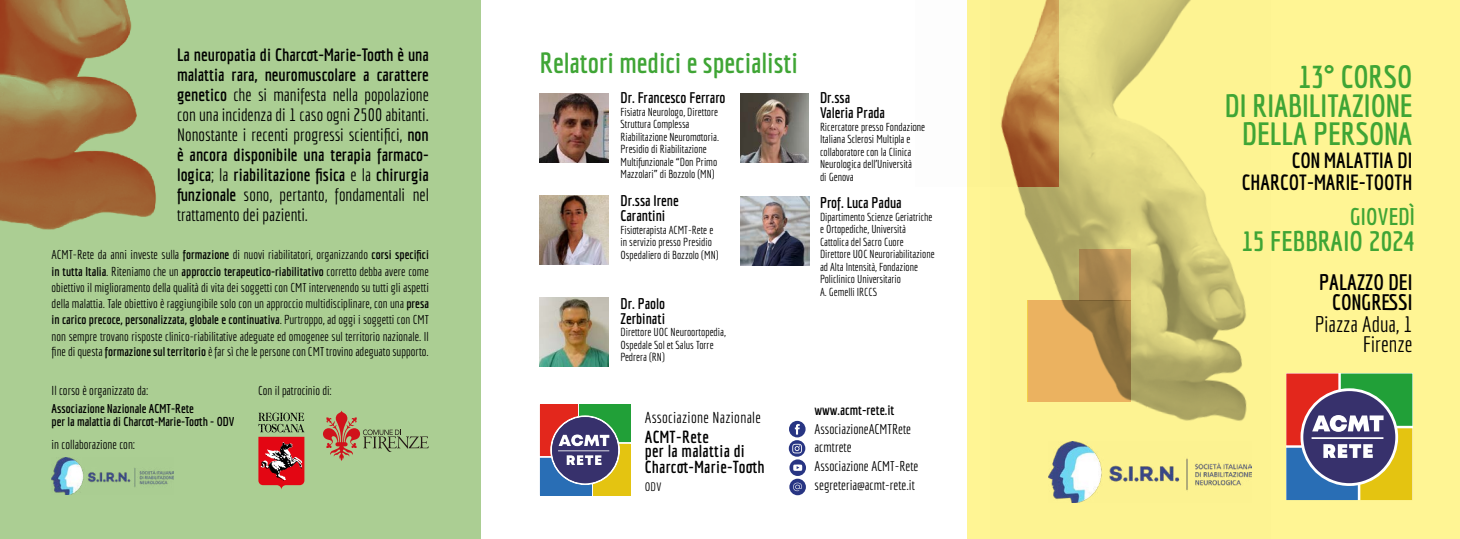
<style>
.page{position:relative;width:1460px;height:539px;background:#fff}
.page>*{position:absolute;margin:0;border:0;box-sizing:border-box;transform-origin:0 0}
.t1{font:700 31.38px/28.4px "Economica";color:#3fa535;text-align:right}
.t2{font:700 28.25px "Economica";color:#3fa535}
.t3{font:700 27.62px "Economica";letter-spacing:.01em;color:#3fa535}
.t4{font:700 23.5px "Economica";letter-spacing:.01em;color:#3fa535}
.t5{font:700 21.88px/19.8px "Economica";color:#000;text-align:right}
.t6{font:21.88px/19.8px "Economica";color:#000;text-align:right}
.t7{font:700 21.5px/21.8px "Economica";color:#000;text-align:right}
.t8{font:700 17.5px/20px "Economica";color:#000;text-align:justify}
.t9{font:700 17px/13.6px "Economica";letter-spacing:.02em;color:#000}
.t10{font:900 16.38px "Mont";color:#fff}
.t11{font:15.38px "Economica";letter-spacing:.02em;color:#000}
.t12{font:700 15px/15px "Economica";color:#000}
.t13{font:900 14.12px "Mont";color:#fff}
.t14{font:13.75px/18.8px "Economica";color:#000}
.t15{font:700 13.75px "Economica";color:#000}
.t16{font:12.62px "Economica";color:#000}
.t17{font:12.5px/16.2px "Economica";color:#000;text-align:justify}
.t18{font:700 12.5px/12.9px "Economica";color:#000}
.t19{font:11.88px "Economica";color:#000}
.t20{font:11.25px/12.5px "Economica";color:#000}
.s1{font-weight:400}
.s2{font-weight:700}
</style>
<div class="page">
<div style="left:967px;top:0;width:493px;height:539px;background:#fff594"></div>
<div style="left:0;top:0;width:480px;height:539px;background:#abce93"></div>
<img style="left:1017px;top:0;width:235px;height:503px">
<img style="left:0;top:0;width:156px;height:230px">
<img style="left:540px;top:93px;width:69px;height:69px">
<img style="left:540px;top:195px;width:69px;height:69px">
<img style="left:540px;top:297px;width:69px;height:69px">
<img style="left:740px;top:93px;width:69px;height:69px">
<img style="left:740px;top:197px;width:69px;height:68px">
<img style="left:52px;top:457px;width:121px;height:37px">
<img style="left:1049px;top:441px;width:202px;height:61px">
<img style="left:1000px;top:0;width:58px;height:187px">
<img style="left:1028px;top:300px;width:103px;height:101px">
<img style="left:1079px;top:249px;width:52px;height:51px">
<svg style="left:258px;top:412px;width:46px;height:77px"></svg>
<img style="left:260px;top:441px;width:43px;height:40px">
<svg style="left:789px;top:421px;width:17px;height:55px"></svg>
<div style="left:789px;top:478px;width:17px;height:17px;background:#283583;border-radius:50%"></div>
<svg style="left:793px;top:482px;width:9px;height:9px"></svg>
<svg style="left:323px;top:410px;width:106px;height:51px"></svg>
<svg style="left:540px;top:404px;width:90px;height:91px;background:#6b6460"></svg>
<svg style="left:1286px;top:373px;width:126px;height:127px;background:#7d776f"></svg>
<p class="t8" style="left:177px;top:44px;width:253px">La neuropatia di Charcot-Marie-Tooth è una malattia rara, neuromuscolare a carattere genetico <span class="s1">che si manifesta nella popolazione con una incidenza di 1 caso ogni 2500 abitanti.<br>Nonostante i recenti progressi scientifici,</span> non è ancora disponibile una terapia farmaco&shy;logica<span class="s1">; la</span> riabilitazione fisica <span class="s1">e la</span> chirurgia funzionale <span class="s1">sono, pertanto, fondamentali nel trattamento dei pazienti.</span></p>
<p class="t17" style="left:52px;top:247px;width:379px">ACMT-Rete da anni investe sulla <span class="s2">formazione</span> di nuovi riabilitatori, organizzando <span class="s2">corsi specifici in tutta Italia</span>. Riteniamo che un <span class="s2">approccio terapeutico-riabilitativo</span> corretto debba avere come obiettivo il miglioramento della qualità di vita dei soggetti con CMT intervenendo su tutti gli aspetti della malattia. Tale obiettivo è raggiungibile solo con un approccio multidisciplinare, con una <span class="s2">presa in carico precoce, personalizzata, globale e continuativa</span>. Purtroppo, ad oggi i soggetti con CMT non sempre trovano risposte clinico-riabilitative adeguate ed omogenee sul territorio nazionale. Il</p>
<p class="t17" style="left:52px;top:343px;width:379px">fine di questa <span class="s2">formazione sul territorio</span> è far sì che le persone con CMT trovino adeguato supporto.</p>
<p class="t16" style="left:52px;top:383px;width:98px">Il corso è organizzato da:</p>
<p class="t18" style="left:52px;top:402px;width:184px">Associazione Nazionale ACMT-Rete<br>per la malattia di Charcot-Marie-Tooth - ODV</p>
<p class="t16" style="left:52px;top:437px;width:85px">in collaborazione con:</p>
<p class="t17" style="left:258px;top:382px;width:75px">Con il patrocinio di:</p>
<h2 class="t2" style="left:540px;top:47px;width:260px">Relatori medici e specialisti</h2>
<p class="t12" style="left:620px;top:90px;width:107px">Dr. Francesco Ferraro</p>
<p class="t20" style="left:620px;top:105px;width:100px">Fisiatra Neurologo, Direttore<br>Struttura Complessa<br>Riabilitazione Neuromotoria.<br>Presidio di Riabilitazione<br>Multifunzionale “Don Primo<br>Mazzolari” di Bozzolo (MN)</p>
<p class="t12" style="left:620px;top:193px;width:60px">Dr.ssa Irene<br>Carantini</p>
<p class="t20" style="left:620px;top:223px;width:100px">Fisioterapista ACMT-Rete e in servizio presso Presidio<br>Ospedaliero di Bozzolo (MN)</p>
<p class="t12" style="left:620px;top:295px;width:46px">Dr. Paolo<br>Zerbinati</p>
<p class="t20" style="left:620px;top:325px;width:107px">Direttore UOC Neuroortopedia,<br>Ospedale Sol et Salus Torre<br>Pedrera (RN)</p>
<h3 class="t10" style="left:559px;top:429px;width:53px">ACMT</h3>
<p class="t13" style="left:566px;top:451px;width:38px">RETE</p>
<p class="t11" style="left:645px;top:408px;width:118px">Associazione Nazionale</p>
<h3 class="t9" style="left:645px;top:430px;width:102px">ACMT-Rete<br>per la malattia di</h3>
<h3 class="t9" style="left:645px;top:459px;width:122px">Charcot-Marie-Tooth</h3>
<p class="t19" style="left:645px;top:479px;width:18px">ODV</p>
<p class="t12" style="left:820px;top:90px;width:66px">Dr.ssa<br>Valeria Prada</p>
<p class="t20" style="left:820px;top:120px;width:107px">Ricercatore presso Fondazione<br>Italiana Sclerosi Multipla e collaboratore con la Clinica<br>Neurologica dell’Università<br>di Genova</p>
<p class="t12" style="left:820px;top:195px;width:83px">Prof. Luca Padua</p>
<p class="t20" style="left:820px;top:210px;width:116px">Dipartimento Scienze Geriatriche e Ortopediche, Università<br>Cattolica del Sacro Cuore<br>Direttore UOC Neuroriabilitazione ad Alta Intensità, Fondazione<br>Policlinico Universitario<br>A. Gemelli IRCCS</p>
<p class="t15" style="left:814px;top:402px;width:81px">www.acmt-rete.it</p>
<p class="t14" style="left:814px;top:419px;width:105px">AssociazioneACMTRete acmtrete<br>Associazione ACMT-Rete segreteria@acmt-rete.it</p>
<h1 class="t1" style="left:1225px;top:62px;width:189px">13° CORSO<br>DI RIABILITAZIONE<br>DELLA PERSONA</h1>
<h3 class="t7" style="left:1242px;top:149px;width:172px">CON MALATTIA DI<br>CHARCOT-MARIE-TOOTH</h3>
<h3 class="t4" style="left:1350px;top:203px;width:67px">GIOVEDÌ</h3>
<h3 class="t3" style="left:1241px;top:225px;width:175px">15 FEBBRAIO 2024</h3>
<h3 class="t5" style="left:1319px;top:272px;width:95px">PALAZZO DEI<br>CONGRESSI</h3>
<h3 class="t6" style="left:1315px;top:314px;width:99px">Piazza Adua, 1<br>Firenze</h3>
</div>
